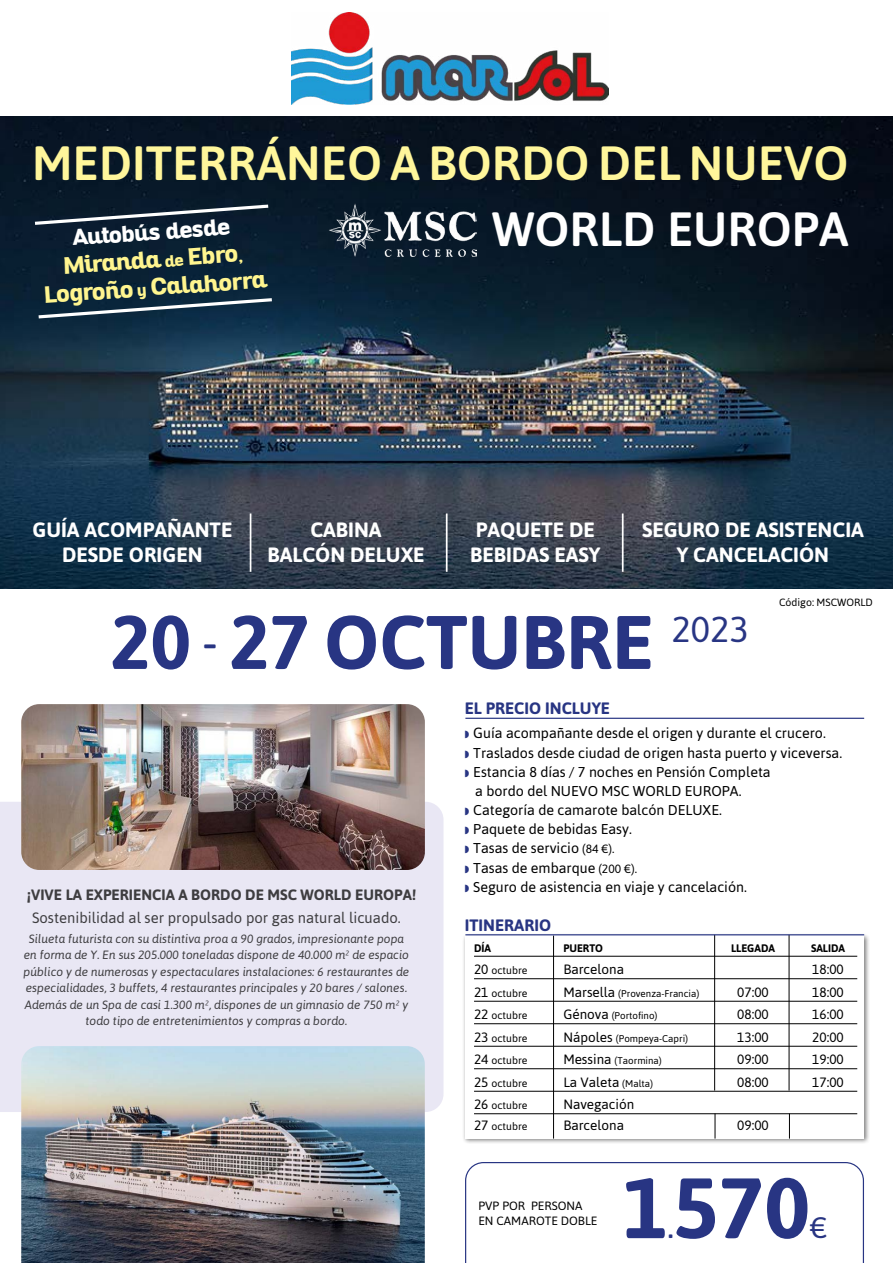
<style>
.page{position:relative;width:893px;height:1263px;background:#fff}
.page>*{position:absolute;margin:0;border:0;box-sizing:border-box;transform-origin:0 0}
.t1{font:700 85.35px "Asap";color:#283583}
.t2{font:700 75.6px "Asap";color:#283583}
.t3{font:600 48px "Asap";color:#fff69b}
.t4{font:600 48px "Asap";color:#fff}
.t5{font:29.55px "Asap";color:#283583}
.t6{font:700 23.25px "Asap";color:#283583}
.t7{font:800 23.1px/27.8px "Altair";color:#fff58f;text-align:center}
.t8{font:800 22.2px "Altair";color:#fff}
.t9{font:700 20.7px/24.9px "Asap";color:#fff;text-align:center}
.t10{font:700 16.5px "Asap";color:#283583}
.t11{font:15px "Asap";color:#3e3d40}
.t12{font:700 15px "Asap";color:#3e3d40}
.t13{font:14.25px "Asap";color:#000}
.t14{font:13.5px "Asap";color:#000}
.t15{font:italic 12px/16.5px "Asap";color:#3e3d40;text-align:center}
.t16{font:12px/15px "Asap";color:#000}
.t17{font:700 10.95px "Asap";color:#000}
.t18{font:10.5px "Asap";color:#000}
.t19{font:9.75px "Asap";color:#000}
.s1{font-size:15.75px}
.s2{font-weight:500;font-size:47.7px}
.s3{color:#283583}
.s4{font-size:14.85px}
.s5{font-size:12px}
.s6{font-size:13.5px}
.s7{font-size:9.75px}
</style>
<div class="page">
<svg style="left:465px;top:1162px;width:399px;height:101px"></svg>
<img style="left:0;top:117px;width:893px;height:472px">
<img style="left:329px;top:203px;width:148px;height:54px">
<hr style="left:250px;top:513px;width:1px;height:59px;background:#fff">
<hr style="left:446px;top:513px;width:2px;height:59px;background:#fff">
<hr style="left:622px;top:513px;width:2px;height:59px;background:#fff">
<img style="left:291px;top:13px;width:318px;height:92px">
<hr style="left:465px;top:718px;width:399px;height:1px;background:#283583">
<div style="left:462px;top:932px;width:408px;height:213px;background:#000;opacity:.5"></div>
<div style="left:465px;top:935px;width:399px;height:203px;background:#fff"></div>
<hr style="left:474px;top:956px;width:383px;height:1px;background:#000">
<hr style="left:474px;top:978px;width:383px;height:1px;background:#000">
<hr style="left:474px;top:1001px;width:383px;height:1px;background:#000">
<hr style="left:474px;top:1023px;width:383px;height:1px;background:#000">
<hr style="left:474px;top:1046px;width:383px;height:1px;background:#000">
<hr style="left:474px;top:1068px;width:383px;height:1px;background:#000">
<hr style="left:474px;top:1091px;width:383px;height:1px;background:#000">
<hr style="left:474px;top:1113px;width:383px;height:1px;background:#000">
<hr style="left:553px;top:935px;width:1px;height:203px;background:#000">
<svg style="left:715px;top:1113px;width:1px;height:25px"></svg>
<svg style="left:789px;top:1113px;width:1px;height:25px"></svg>
<hr style="left:714px;top:935px;width:1px;height:155px;background:#000">
<hr style="left:789px;top:935px;width:1px;height:155px;background:#000">
<hr style="left:465px;top:934px;width:399px;height:1px;background:#283583">
<svg style="left:32px;top:203px;width:240px;height:24px;background:#283848"></svg>
<svg style="left:35px;top:296px;width:240px;height:24px;background:#294357"></svg>
<div style="left:0;top:802px;width:443px;height:310px;background:#e9e7f4"></div>
<img style="left:21px;top:704px;width:404px;height:166px">
<img style="left:21px;top:1046px;width:404px;height:217px">
<h3 class="t3" style="left:32px;top:130px;width:818px">MEDITERRÁNEO A BORDO DEL NUEVO</h3>
<h3 class="t4" style="left:492px;top:196px;width:358px">WORLD EUROPA</h3>
<h3 class="t8" style="left:72px;top:223px;width:159px;rotate:-4deg">Autobús desde</h3>
<h3 class="t7" style="left:41px;top:254px;width:225px;rotate:-4deg">Miranda <span class="s1">de</span> Ebro<span class="s1">,<br></span>Logroño <span class="s1">y</span> Calahorra</h3>
<h3 class="t9" style="left:32px;top:517px;width:201px">GUÍA ACOMPAÑANTE<br>DESDE ORIGEN</h3>
<h3 class="t9" style="left:642px;top:517px;width:223px">SEGURO DE ASISTENCIA<br>Y CANCELACIÓN</h3>
<h3 class="t9" style="left:267px;top:517px;width:159px">CABINA<br>BALCÓN DELUXE</h3>
<h3 class="t9" style="left:470px;top:517px;width:131px;text-align:left">PAQUETE DE<br>BEBIDAS EASY</h3>
<h2 class="t2" style="left:110px;top:598px;width:640px">20 <span class="s2">-</span> 27 OCTUBRE <sup>2023</sup></h2>
<h3 class="t10" style="left:465px;top:699px;width:147px">EL PRECIO INCLUYE</h3>
<p class="t18" style="left:779px;top:596px;width:95px">Código: MSCWORLD</p>
<p class="t12" style="left:27px;top:885px;width:391px">¡VIVE LA EXPERIENCIA A BORDO DE MSC WORLD EUROPA!</p>
<p class="t11" style="left:32px;top:909px;width:370px">Sostenibilidad al ser propulsado por gas natural licuado.</p>
<p class="t15" style="left:24px;top:930px;width:387px">Silueta futurista con su distintiva proa a 90 grados, impresionante popa en forma de Y. En sus 205.000 toneladas dispone de 40.000 m² de espacio público y de numerosas y espectaculares instalaciones: 6 restaurantes de especialidades, 3 buffets, 4 restaurantes principales y 20 bares / salones.<br>Además de un Spa de casi 1.300 m², dispones de un gimnasio de 750 m² y todo tipo de entretenimientos y compras a bordo.</p>
<p class="t13" style="left:465px;top:725px;width:362px"><span class="s3">◗</span> <span class="s4">G</span>uía acompañante desde el origen y durante el crucero.</p>
<p class="t13" style="left:465px;top:744px;width:379px"><span class="s3">◗</span> Traslados desde ciudad de origen hasta puerto y viceversa.</p>
<p class="t13" style="left:465px;top:763px;width:307px"><span class="s3">◗</span> Estancia 8 días / 7 noches en Pensión Completa</p>
<p class="t13" style="left:475px;top:783px;width:268px">a bordo del NUEVO MSC WORLD EUROPA.</p>
<p class="t13" style="left:465px;top:802px;width:259px"><span class="s3">◗</span> Categoría de camarote balcón DELUXE.</p>
<p class="t13" style="left:465px;top:821px;width:168px"><span class="s3">◗</span> Paquete de bebidas Easy.</p>
<p class="t13" style="left:465px;top:840px;width:151px"><span class="s3">◗</span> Tasas de servicio <span class="s5">(84 €).</span></p>
<p class="t13" style="left:465px;top:859px;width:174px"><span class="s3">◗</span> Tasas de embarque <span class="s5">(200 €).</span></p>
<p class="t13" style="left:465px;top:878px;width:283px"><span class="s3">◗</span> Seguro de asistencia en viaje y cancelación.</p>
<h3 class="t10" style="left:465px;top:915px;width:88px">ITINERARIO</h3>
<p class="t17" style="left:474px;top:941px;width:19px">DÍA</p>
<p class="t17" style="left:563px;top:941px;width:41px">PUERTO</p>
<p class="t17" style="left:731px;top:941px;width:45px">LLEGADA</p>
<p class="t17" style="left:811px;top:941px;width:36px">SALIDA</p>
<p class="t18" style="left:474px;top:964px;width:55px"><span class="s6">20</span> octubre</p>
<p class="t14" style="left:563px;top:961px;width:62px">Barcelona</p>
<p class="t14" style="left:812px;top:961px;width:33px">18:00</p>
<p class="t18" style="left:474px;top:987px;width:55px"><span class="s6">21</span> octubre</p>
<p class="t19" style="left:563px;top:987px;width:137px"><span class="s6">Marsella</span> (Provenza-Francia)</p>
<p class="t14" style="left:737px;top:984px;width:33px">07:00</p>
<p class="t14" style="left:812px;top:984px;width:33px">18:00</p>
<p class="t18" style="left:474px;top:1009px;width:55px"><span class="s6">22</span> octubre</p>
<p class="t19" style="left:563px;top:1010px;width:96px"><span class="s6">Génova</span> (Portofino)</p>
<p class="t14" style="left:737px;top:1006px;width:33px">08:00</p>
<p class="t14" style="left:812px;top:1006px;width:33px">16:00</p>
<p class="t18" style="left:474px;top:1032px;width:55px"><span class="s6">23</span> octubre</p>
<p class="t19" style="left:563px;top:1032px;width:126px"><span class="s6">Nápoles</span> (Pompeya-Capri)</p>
<p class="t14" style="left:737px;top:1029px;width:33px">13:00</p>
<p class="t14" style="left:812px;top:1029px;width:33px">20:00</p>
<p class="t18" style="left:474px;top:1054px;width:55px"><span class="s6">24</span> octubre</p>
<p class="t19" style="left:563px;top:1055px;width:100px"><span class="s6">Messina</span> (Taormina)</p>
<p class="t14" style="left:737px;top:1051px;width:33px">09:00</p>
<p class="t14" style="left:812px;top:1051px;width:33px">19:00</p>
<p class="t18" style="left:474px;top:1077px;width:55px"><span class="s6">25</span> octubre</p>
<p class="t14" style="left:563px;top:1074px;width:91px">La Valeta <span class="s7">(Malta)</span></p>
<p class="t14" style="left:737px;top:1074px;width:33px">08:00</p>
<p class="t14" style="left:812px;top:1074px;width:33px">17:00</p>
<p class="t18" style="left:474px;top:1099px;width:55px"><span class="s6">26</span> octubre</p>
<p class="t14" style="left:563px;top:1096px;width:72px">Navegación</p>
<p class="t18" style="left:474px;top:1120px;width:55px"><span class="s6">27</span> octubre</p>
<p class="t14" style="left:563px;top:1117px;width:62px">Barcelona</p>
<p class="t14" style="left:737px;top:1117px;width:33px">09:00</p>
<p class="t16" style="left:478px;top:1198px;width:121px">PVP POR PERSONA<br>EN CAMAROTE DOBLE</p>
<h1 class="t1" style="left:623px;top:1158px;width:189px">1570</h1>
<h3 class="t5" style="left:810px;top:1210px;width:19px">€</h3>
<h3 class="t6" style="left:669px;top:1216px;width:6px">.</h3>
</div>
